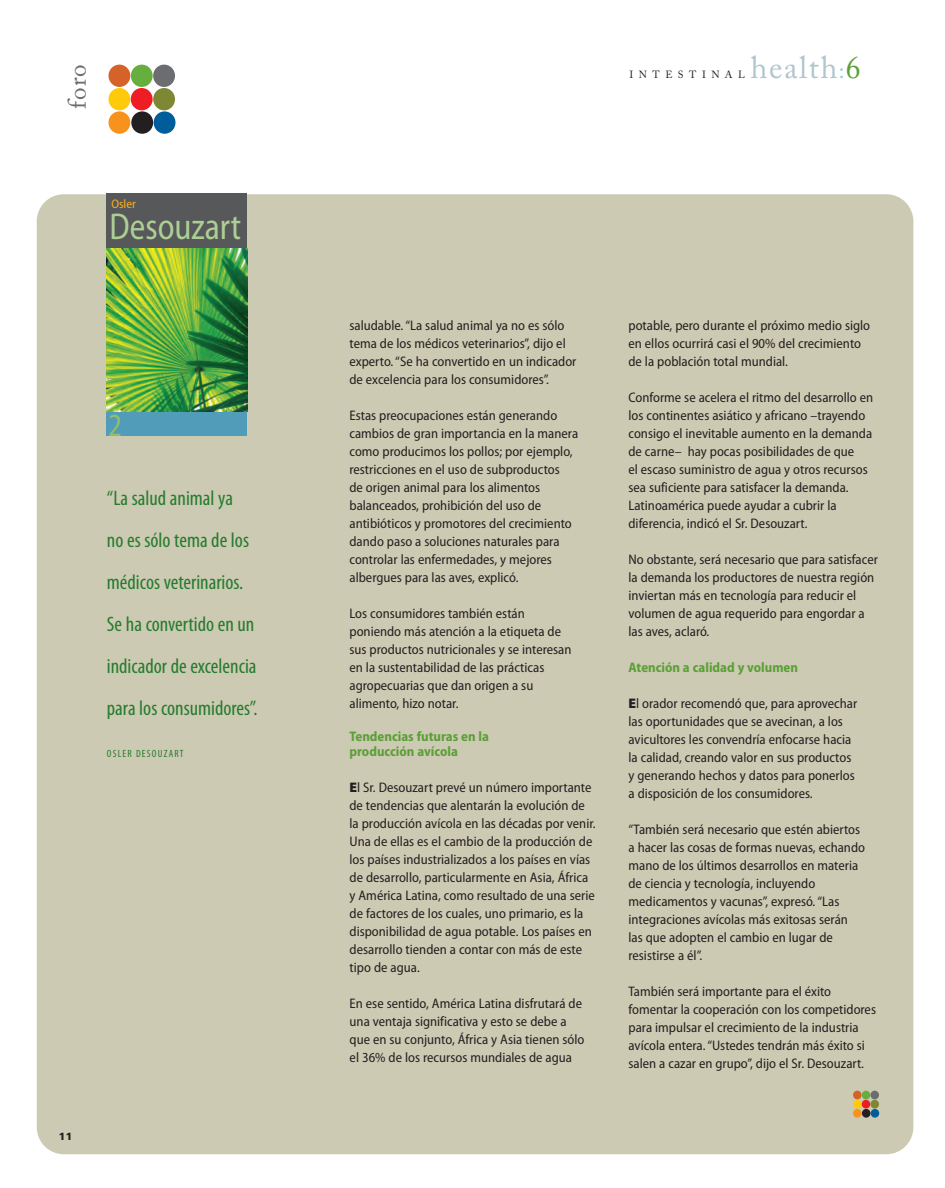
<style>
.page{position:relative;width:945px;height:1188px;background:#fff}
.page>*{position:absolute;margin:0;border:0;box-sizing:border-box;transform-origin:0 0}
.t1{font:semi-condensed 37.5px "Myriad Pro";color:#adcf94;scale:.9 1}
.t2{font:semi-condensed 32.4px "Myriad Pro";color:#92be6c;scale:.9 1}
.t3{font:31.5px "Adobe Caslon";letter-spacing:.05em;color:#b0c6cd}
.t4{font:25.2px "Adobe Caslon";color:#6c6d70}
.t5{font:condensed 21px/42px "Myriad Pro";color:#257c2e}
.t6{font:semi-condensed 13.8px/18px "Myriad Pro";color:#231f20}
.t7{font:700 semi-condensed 13.8px/15px "Myriad Pro";color:#5b9f37}
.t8{font:semi-condensed 12.45px "Myriad Pro";color:#faaf18}
.t9{font:condensed 10.5px "Myriad Pro";letter-spacing:.115em;color:#257c2e}
.t10{font:900 10.5px "Univers";color:#231f20}
.t11{font:10.35px "Adobe Caslon";letter-spacing:.535em;color:#231f20}
.s1{font-size:22.65px;color:#8ccfe1}
.s2{color:#5b9f37}
.s3{font-weight:900;font-stretch:normal}
</style>
<div class="page">
<div style="left:37px;top:194px;width:876px;height:960px;background:#cdcab3;border-radius:27px"></div>
<div style="left:108px;top:65px;width:22px;height:22px;background:#d46229;border-radius:50%"></div>
<div style="left:108px;top:88px;width:22px;height:22px;background:#feca0a;border-radius:50%"></div>
<div style="left:108px;top:111px;width:22px;height:23px;background:#f7931d;border-radius:50%"></div>
<div style="left:131px;top:65px;width:22px;height:22px;background:#66ae3d;border-radius:50%"></div>
<div style="left:153px;top:88px;width:22px;height:22px;background:#7e8733;border-radius:50%"></div>
<div style="left:154px;top:111px;width:22px;height:23px;background:#005d9c;border-radius:50%"></div>
<div style="left:131px;top:111px;width:22px;height:23px;background:#231f20;border-radius:50%"></div>
<div style="left:131px;top:88px;width:22px;height:22px;background:#ee1d23;border-radius:50%"></div>
<div style="left:153px;top:65px;width:22px;height:22px;background:#6c6d70;border-radius:50%"></div>
<div style="left:853px;top:1091px;width:9px;height:8px;background:#d46229;border-radius:50%"></div>
<div style="left:853px;top:1100px;width:9px;height:9px;background:#feca0a;border-radius:50%"></div>
<div style="left:853px;top:1109px;width:9px;height:9px;background:#f7931d;border-radius:50%"></div>
<div style="left:862px;top:1091px;width:8px;height:8px;background:#66ae3d;border-radius:50%"></div>
<div style="left:870px;top:1100px;width:9px;height:9px;background:#7e8733;border-radius:50%"></div>
<div style="left:871px;top:1109px;width:8px;height:9px;background:#005d9c;border-radius:50%"></div>
<div style="left:862px;top:1109px;width:8px;height:9px;background:#231f20;border-radius:50%"></div>
<div style="left:862px;top:1100px;width:8px;height:9px;background:#ee1d23;border-radius:50%"></div>
<div style="left:870px;top:1091px;width:9px;height:8px;background:#6c6d70;border-radius:50%"></div>
<div style="left:106px;top:409px;width:141px;height:27px;background:#509cb9"></div>
<div style="left:107px;top:194px;width:140px;height:55px;background:#57585a"></div>
<img style="left:107px;top:249px;width:140px;height:162px">
<h3 class="t3" style="left:751px;top:56px;width:112px">health<span class="s1">:</span><span class="s2">6</span></h3>
<h3 class="t4" style="left:68px;top:109px;width:47px;rotate:-90deg">foro</h3>
<p class="t11" style="left:629px;top:71px;width:117px">INTESTINAL</p>
<p class="t8" style="left:111px;top:199px;width:26px">Osler</p>
<h1 class="t1" style="left:110px;top:212px;width:148px">Desouzart</h1>
<h2 class="t2" style="left:108px;top:413px;width:17px">2</h2>
<h3 class="t5" style="left:107px;top:479px;width:152px">“La salud animal ya<br>no es sólo tema de los médicos veterinarios.<br>Se ha convertido en un indicador de excelencia para los consumidores”.</h3>
<p class="t9" style="left:107px;top:750px;width:78px">OSLER DESOUZART</p>
<p class="t10" style="left:59px;top:1132px;width:16px">11</p>
<p class="t6" style="left:350px;top:318px;width:228px">saludable. “La salud animal ya no es sólo tema de los médicos veterinarios”, dijo el experto. “Se ha convertido en un indicador de excelencia para los consumidores”.</p>
<p class="t6" style="left:350px;top:408px;width:230px">Estas preocupaciones están generando cambios de gran importancia en la manera como producimos los pollos; por ejemplo, restricciones en el uso de subproductos<br>de origen animal para los alimentos balanceados, prohibición del uso de antibióticos y promotores del crecimiento dando paso a soluciones naturales para controlar las enfermedades, y mejores albergues para las aves, explicó.</p>
<p class="t6" style="left:350px;top:605px;width:224px">Los consumidores también están poniendo más atención a la etiqueta de sus productos nutricionales y se interesan en la sustentabilidad de las prácticas agropecuarias que dan origen a su alimento, hizo notar.</p>
<p class="t7" style="left:350px;top:730px;width:141px">Tendencias futuras en la producción avícola</p>
<p class="t6" style="left:350px;top:779px;width:248px"><span class="s3">E</span>l Sr. Desouzart prevé un número importante de tendencias que alentarán la evolución de la producción avícola en las décadas por venir.<br>Una de ellas es el cambio de la producción de los países industrializados a los países en vías de desarrollo, particularmente en Asia, África y América Latina, como resultado de una serie de factores de los cuales, uno primario, es la disponibilidad de agua potable. Los países en desarrollo tienden a contar con más de este tipo de agua.</p>
<p class="t6" style="left:350px;top:995px;width:236px">En ese sentido, América Latina disfrutará de una ventaja significativa y esto se debe a que en su conjunto, África y Asia tienen sólo el 36% de los recursos mundiales de agua</p>
<p class="t6" style="left:628px;top:318px;width:243px">potable, pero durante el próximo medio siglo en ellos ocurrirá casi el 90% del crecimiento de la población total mundial.</p>
<p class="t6" style="left:628px;top:390px;width:246px">Conforme se acelera el ritmo del desarrollo en los continentes asiático y africano –trayendo consigo el inevitable aumento en la demanda de carne– hay pocas posibilidades de que<br>el escaso suministro de agua y otros recursos sea suficiente para satisfacer la demanda.<br>Latinoamérica puede ayudar a cubrir la diferencia, indicó el Sr. Desouzart.</p>
<p class="t6" style="left:628px;top:552px;width:251px">No obstante, será necesario que para satisfacer la demanda los productores de nuestra región inviertan más en tecnología para reducir el volumen de agua requerido para engordar a las aves, aclaró.</p>
<p class="t7" style="left:628px;top:661px;width:171px">Atención a calidad y volumen</p>
<p class="t6" style="left:628px;top:696px;width:230px"><span class="s3">E</span>l orador recomendó que, para aprovechar las oportunidades que se avecinan, a los avicultores les convendría enfocarse hacia la calidad, creando valor en sus productos y generando hechos y datos para ponerlos a disposición de los consumidores.</p>
<p class="t6" style="left:628px;top:822px;width:238px">“También será necesario que estén abiertos a hacer las cosas de formas nuevas, echando mano de los últimos desarrollos en materia de ciencia y tecnología, incluyendo medicamentos y vacunas”, expresó. “Las integraciones avícolas más exitosas serán las que adopten el cambio en lugar de resistirse a él”.</p>
<p class="t6" style="left:628px;top:984px;width:249px">También será importante para el éxito fomentar la cooperación con los competidores para impulsar el crecimiento de la industria avícola entera. “Ustedes tendrán más éxito si salen a cazar en grupo”, dijo el Sr. Desouzart.</p>
</div>
